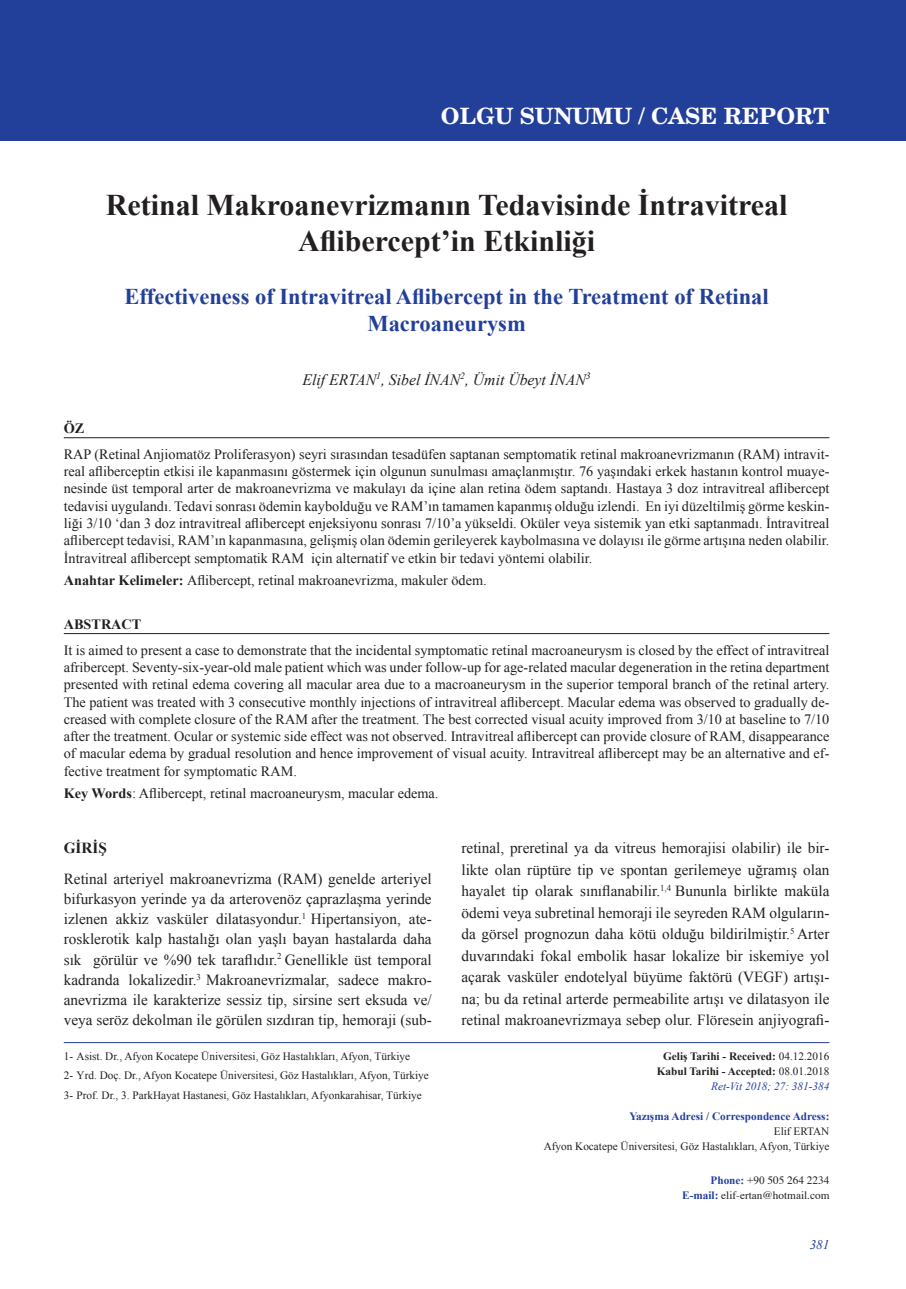
<style>
.page{position:relative;width:906px;height:1289px;background:#fff}
.page>*{position:absolute;margin:0;border:0;box-sizing:border-box;transform-origin:0 0}
.t1{font:700 30px/36px "Times New Roman";color:#231f20;text-align:center}
.t2{font:700 22.5px/27px "Times New Roman";color:#223f9a;text-align:center}
.t3{font:700 22.5px "Te X Gyre Schola";color:#fff}
.t4{font:italic 15.75px "Times New Roman";color:#231f20}
.t5{font:15.3px/21.5px "Times New Roman";color:#231f20;text-align:justify}
.t6{font:700 15.3px "Times New Roman";color:#231f20}
.t7{font:14.25px/17.2px "Times New Roman";color:#231f20;text-align:justify}
.t8{font:700 14.25px "Times New Roman";color:#231f20}
.t9{font:italic 13.2px "Times New Roman";color:#223f9a}
.t10{font:11.25px/19.2px "Times New Roman";color:#231f20}
.t11{font:700 11.25px/15px "Times New Roman";color:#231f20;text-align:right}
.t12{font:11.25px/15px "Times";color:#231f20;text-align:right}
.t13{font:700 11.25px "Times New Roman";color:#223f9a}
.s1{font-weight:700}
.s2{font-weight:400}
.s3{font-weight:400;font-style:italic;color:#223f9a}
.s4{font-family:"Times New Roman";font-weight:700;color:#223f9a}
.s5{font-family:"Times New Roman"}
</style>
<div class="page">
<div style="left:0;top:0;width:906px;height:140px;background:#223f9a"></div>
<hr style="left:64px;top:1042px;width:765px;height:1px;background:#223f9a">
<hr style="left:64px;top:437px;width:765px;height:1px;background:#231f20">
<hr style="left:64px;top:633px;width:765px;height:1px;background:#231f20">
<h2 class="t3" style="left:441px;top:106px;width:390px">OLGU SUNUMU / CASE REPORT</h2>
<h1 class="t1" style="left:106px;top:187px;width:683px">Retinal Makroanevrizmanın Tedavisinde İntravitreal<br>Aflibercept’in Etkinliği</h1>
<h2 class="t2" style="left:124px;top:282px;width:646px">Effectiveness of Intravitreal Aflibercept in the Treatment of Retinal<br>Macroaneurysm</h2>
<p class="t4" style="left:302px;top:370px;width:289px">Elif ERTAN<sup>1</sup>, Sibel İNAN<sup>2</sup>, Ümit Übeyt İNAN<sup>3</sup></p>
<p class="t8" style="left:64px;top:420px;width:22px">ÖZ</p>
<p class="t7" style="left:64px;top:445px;width:767px">RAP (Retinal Anjiomatöz Proliferasyon) seyri sırasından tesadüfen saptanan semptomatik retinal makroanevrizmanın (RAM) intravit&shy;real afliberceptin etkisi ile kapanmasını göstermek için olgunun sunulması amaçlanmıştır. 76 yaşındaki erkek hastanın kontrol muaye&shy;nesinde üst temporal arter de makroanevrizma ve makulayı da içine alan retina ödem saptandı. Hastaya 3 doz intravitreal aflibercept tedavisi uygulandı. Tedavi sonrası ödemin kaybolduğu ve RAM’ın tamamen kapanmış olduğu izlendi. En iyi düzeltilmiş görme keskin&shy;liği 3/10 ‘dan 3 doz intravitreal aflibercept enjeksiyonu sonrası 7/10’a yükseldi. Oküler veya sistemik yan etki saptanmadı. İntravitreal aflibercept tedavisi, RAM’ın kapanmasına, gelişmiş olan ödemin gerileyerek kaybolmasına ve dolayısı ile görme artışına neden olabilir.<br>İntravitreal aflibercept semptomatik RAM için alternatif ve etkin bir tedavi yöntemi olabilir.</p>
<p class="t7" style="left:64px;top:572px;width:424px"><span class="s1">Anahtar Kelimeler:</span> Aflibercept, retinal makroanevrizma, makuler ödem.</p>
<p class="t8" style="left:64px;top:616px;width:79px">ABSTRACT</p>
<p class="t7" style="left:64px;top:641px;width:767px">It is aimed to present a case to demonstrate that the incidental symptomatic retinal macroaneurysm is closed by the effect of intravitreal afribercept. Seventy-six-year-old male patient which was under follow-up for age-related macular degeneration in the retina department presented with retinal edema covering all macular area due to a macroaneurysm in the superior temporal branch of the retinal artery.<br>The patient was treated with 3 consecutive monthly injections of intravitreal aflibercept. Macular edema was observed to gradually de&shy;creased with complete closure of the RAM after the treatment. The best corrected visual acuity improved from 3/10 at baseline to 7/10 after the treatment. Ocular or systemic side effect was not observed. Intravitreal aflibercept can provide closure of RAM, disappearance of macular edema by gradual resolution and hence improvement of visual acuity. Intravitreal aflibercept may be an alternative and ef&shy;fective treatment for symptomatic RAM.</p>
<p class="t7" style="left:64px;top:784px;width:376px"><span class="s1">Key Words</span>: Aflibercept, retinal macroaneurysm, macular edema.</p>
<p class="t6" style="left:64px;top:839px;width:45px">GİRİŞ</p>
<p class="t5" style="left:64px;top:868px;width:369px;line-height:20.2px">Retinal arteriyel makroanevrizma (RAM) genelde arteriyel bifurkasyon yerinde ya da arterovenöz çaprazlaşma yerinde izlenen akkiz vasküler dilatasyondur.<sup>1</sup> Hipertansiyon, ate&shy;rosklerotik kalp hastalığı olan yaşlı bayan hastalarda daha sık görülür ve %90 tek taraflıdır.<sup>2</sup> Genellikle üst temporal kadranda lokalizedir.<sup>3</sup> Makroanevrizmalar, sadece makro&shy;anevrizma ile karakterize sessiz tip, sirsine sert eksuda ve/ veya seröz dekolman ile görülen sızdıran tip, hemoraji (sub-</p>
<p class="t5" style="left:461px;top:837px;width:369px">retinal, preretinal ya da vitreus hemorajisi olabilir) ile bir&shy;likte olan rüptüre tip ve spontan gerilemeye uğramış olan hayalet tip olarak sınıflanabilir.<sup>1,4</sup> Bununla birlikte maküla ödemi veya subretinal hemoraji ile seyreden RAM olguların&shy;da görsel prognozun daha kötü olduğu bildirilmiştir.<sup>5</sup> Arter duvarındaki fokal embolik hasar lokalize bir iskemiye yol açarak vasküler endotelyal büyüme faktörü (VEGF) artışı&shy;na; bu da retinal arterde permeabilite artışı ve dilatasyon ile retinal makroanevrizmaya sebep olur. Flöresein anjiyografi-</p>
<p class="t10" style="left:64px;top:1046px;width:366px">1- Asist. Dr., Afyon Kocatepe Üniversitesi, Göz Hastalıkları, Afyon, Türkiye<br>2- Yrd. Doç. Dr., Afyon Kocatepe Üniversitesi, Göz Hastalıkları, Afyon, Türkiye<br>3- Prof. Dr., 3. ParkHayat Hastanesi, Göz Hastalıkları, Afyonkarahisar, Türkiye</p>
<p class="t11" style="left:657px;top:1048px;width:174px">Geliş Tarihi - Received: <span class="s2">04.12.2016<br></span>Kabul Tarihi - Accepted: <span class="s2">08.01.2018<br></span><span class="s3">Ret-Vit 2018; 27: 381-384</span></p>
<p class="t13" style="left:629px;top:1109px;width:201px">Yazışma Adresi / Correspondence Adress:</p>
<p class="t10" style="left:543px;top:1123px;width:287px;line-height:15px;text-align:right">Elif ERTAN<br>Afyon Kocatepe Üniversitesi, Göz Hastalıkları, Afyon, Türkiye</p>
<p class="t12" style="left:682px;top:1173px;width:149px"><span class="s4">Phone:</span> <span class="s5">+90</span> 505 264 2234<br><span class="s4">E-mail:</span> elif-ertan@hotmail.com</p>
<p class="t9" style="left:809px;top:1237px;width:21px">381</p>
</div>
